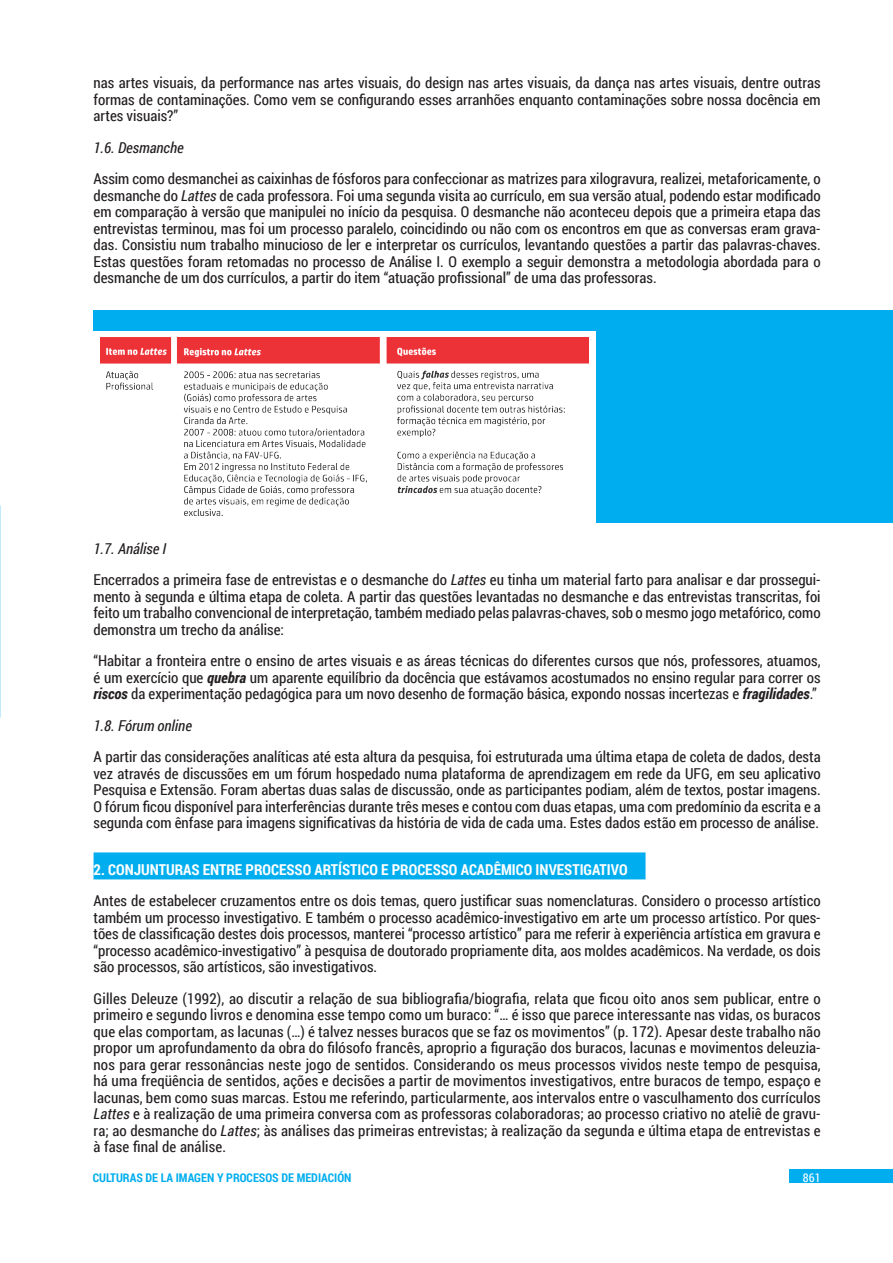
<style>
.page{position:relative;width:893px;height:1263px;background:#fff}
.page>*{position:absolute;margin:0;border:0;box-sizing:border-box;transform-origin:0 0}
.Normal_CV{font:15px/16.5px "Roboto Condensed";color:#231f20;text-align:justify}
.Sección_CV{font:700 15px "Roboto Condensed";color:#fff}
.Normal_CV-2{font:italic 15px "Roboto Condensed";color:#231f20}
.t1{font:700 12px "Roboto Condensed";color:#00aeef}
.t2{font:12px "Roboto Condensed";color:#fff}
.s1{font-style:italic}
.s2{font-weight:700;font-style:italic}
</style>
<div class="page">
<div style="left:789px;top:1169px;width:104px;height:14px;background:#00aeef"></div>
<div style="left:94px;top:310px;width:799px;height:212px;background:#00aeef"></div>
<div style="left:94px;top:852px;width:551px;height:27px;background:#00aeef"></div>
<div style="left:94px;top:331px;width:502px;height:191px;background:#fff"></div>
<img style="left:100px;top:338px;width:488px;height:178px">
<p class="Normal_CV" style="left:94px;top:74px;width:729px">nas artes visuais, da performance nas artes visuais, do design nas artes visuais, da dança nas artes visuais, dentre outras formas de contaminações. Como vem se configurando esses arranhões enquanto contaminações sobre nossa docência em artes visuais?”</p>
<p class="Normal_CV-2" style="left:94px;top:137px;width:92px">1.6. Desmanche</p>
<p class="Normal_CV" style="left:94px;top:170px;width:729px">Assim como desmanchei as caixinhas de fósforos para confeccionar as matrizes para xilogravura, realizei, metaforicamente, o desmanche do <span class="s1">Lattes</span> de cada professora. Foi uma segunda visita ao currículo, em sua versão atual, podendo estar modificado em comparação à versão que manipulei no início da pesquisa. O desmanche não aconteceu depois que a primeira etapa das entrevistas terminou, mas foi um processo paralelo, coincidindo ou não com os encontros em que as conversas eram grava&shy;das. Consistiu num trabalho minucioso de ler e interpretar os currículos, levantando questões a partir das palavras-chaves.<br>Estas questões foram retomadas no processo de Análise I. O exemplo a seguir demonstra a metodologia abordada para o desmanche de um dos currículos, a partir do item “atuação profissional” de uma das professoras.</p>
<p class="Normal_CV-2" style="left:94px;top:538px;width:74px">1.7. Análise I</p>
<p class="Normal_CV" style="left:94px;top:571px;width:729px">Encerrados a primeira fase de entrevistas e o desmanche do <span class="s1">Lattes</span> eu tinha um material farto para analisar e dar prossegui&shy;mento à segunda e última etapa de coleta. A partir das questões levantadas no desmanche e das entrevistas transcritas, foi feito um trabalho convencional de interpretação, também mediado pelas palavras-chaves, sob o mesmo jogo metafórico, como demonstra um trecho da análise:</p>
<p class="Normal_CV" style="left:94px;top:652px;width:729px">“Habitar a fronteira entre o ensino de artes visuais e as áreas técnicas do diferentes cursos que nós, professores, atuamos, é um exercício que <span class="s2">quebra</span> um aparente equilíbrio da docência que estávamos acostumados no ensino regular para correr os <span class="s2">riscos</span> da experimentação pedagógica para um novo desenho de formação básica, expondo nossas incertezas e <span class="s2">fragilidades</span>.”</p>
<p class="Normal_CV-2" style="left:94px;top:715px;width:100px">1.8. Fórum online</p>
<p class="Normal_CV" style="left:94px;top:748px;width:729px">A partir das considerações analíticas até esta altura da pesquisa, foi estruturada uma última etapa de coleta de dados, desta vez através de discussões em um fórum hospedado numa plataforma de aprendizagem em rede da UFG, em seu aplicativo Pesquisa e Extensão. Foram abertas duas salas de discussão, onde as participantes podiam, além de textos, postar imagens.<br>O fórum ficou disponível para interferências durante três meses e contou com duas etapas, uma com predomínio da escrita e a segunda com ênfase para imagens significativas da história de vida de cada uma. Estes dados estão em processo de análise.</p>
<p class="Sección_CV" style="left:94px;top:859px;width:535px">2. CONJUNTURAS ENTRE PROCESSO ARTÍSTICO E PROCESSO ACADÊMICO INVESTIGATIVO</p>
<p class="Normal_CV" style="left:94px;top:892px;width:729px">Antes de estabelecer cruzamentos entre os dois temas, quero justificar suas nomenclaturas. Considero o processo artístico também um processo investigativo. E também o processo acadêmico-investigativo em arte um processo artístico. Por ques&shy;tões de classificação destes dois processos, manterei “processo artístico” para me referir à experiência artística em gravura e “processo acadêmico-investigativo” à pesquisa de doutorado propriamente dita, aos moldes acadêmicos. Na verdade, os dois são processos, são artísticos, são investigativos.</p>
<p class="Normal_CV" style="left:94px;top:990px;width:729px">Gilles Deleuze (1992), ao discutir a relação de sua bibliografia/biografia, relata que ficou oito anos sem publicar, entre o primeiro e segundo livros e denomina esse tempo como um buraco: “… é isso que parece interessante nas vidas, os buracos que elas comportam, as lacunas (…) é talvez nesses buracos que se faz os movimentos” (p. 172). Apesar deste trabalho não propor um aprofundamento da obra do filósofo francês, aproprio a figuração dos buracos, lacunas e movimentos deleuzia&shy;nos para gerar ressonâncias neste jogo de sentidos. Considerando os meus processos vividos neste tempo de pesquisa, há uma freqüência de sentidos, ações e decisões a partir de movimentos investigativos, entre buracos de tempo, espaço e lacunas, bem como suas marcas. Estou me referindo, particularmente, aos intervalos entre o vasculhamento dos currículos <span class="s1">Lattes</span> e à realização de uma primeira conversa com as professoras colaboradoras; ao processo criativo no ateliê de gravu&shy;ra; ao desmanche do <span class="s1">Lattes</span>; às análises das primeiras entrevistas; à realização da segunda e última etapa de entrevistas e à fase final de análise.</p>
<p class="t1" style="left:93px;top:1169px;width:260px">CULTURAS DE LA IMAGEN Y PROCESOS DE MEDIACIÓN</p>
<p class="t2" style="left:803px;top:1169px;width:19px">861</p>
</div>
